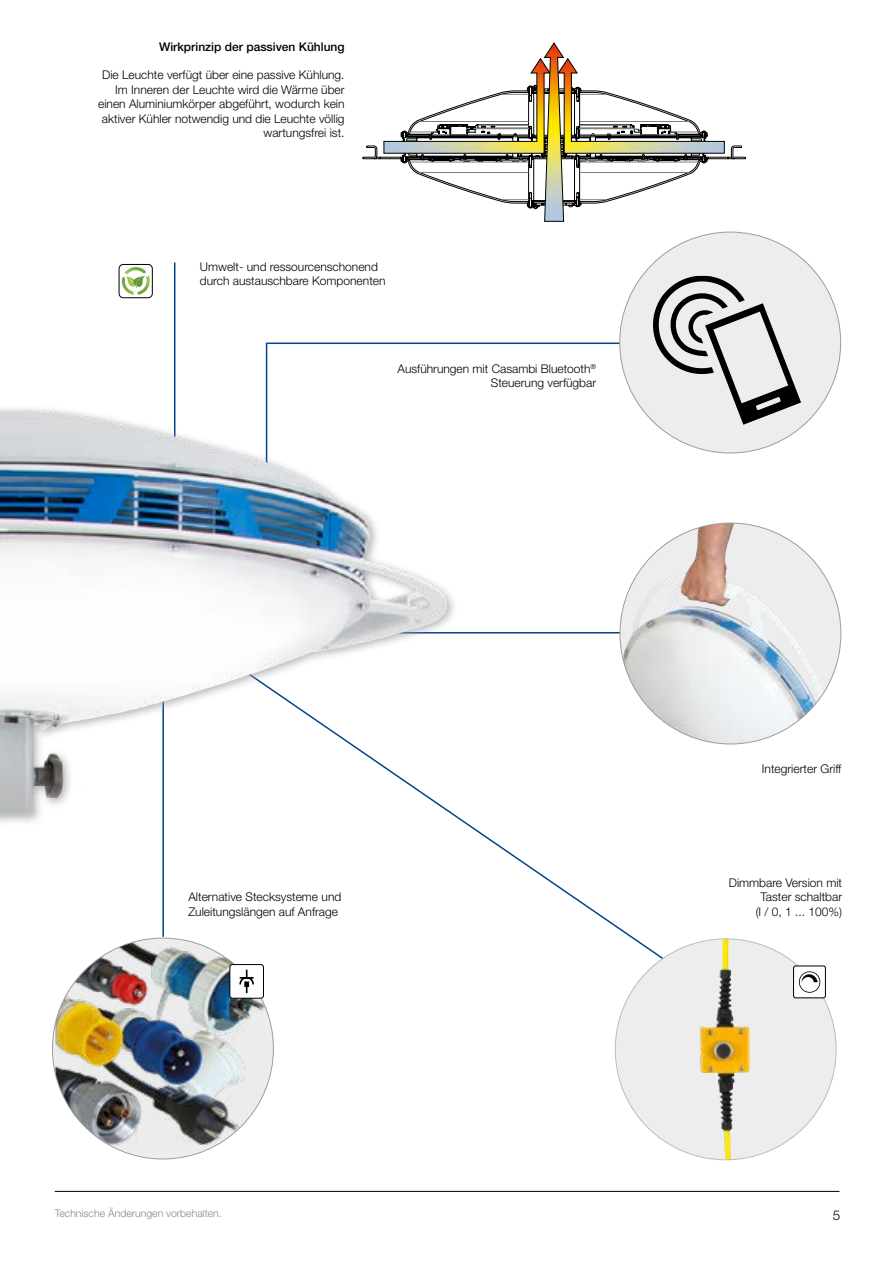
<style>
.page{position:relative;width:893px;height:1263px;background:#fff}
.page>*{position:absolute;margin:0;border:0;box-sizing:border-box;transform-origin:0 0}
.t1{font:300 13.5px "Helvetica Neue LT Pro";color:#000}
.t2{font:300 12px/14.4px "Helvetica Neue LT Pro";color:#000;text-align:right}
.t3{font:500 12px "Helvetica Neue LT Pro";color:#000}
.t4{font:300 10.5px "Helvetica Neue LT Pro";color:#878787}
</style>
<div class="page">
<hr style="left:267px;top:342px;width:372px;height:2px;background:#01438f">
<hr style="left:211px;top:632px;width:450px;height:1px;background:#01438f">
<hr style="left:55px;top:1191px;width:784px;height:1px;background:#000">
<hr style="left:266px;top:342px;width:1px;height:189px;background:#01438f">
<hr style="left:174px;top:262px;width:1px;height:177px;background:#01438f">
<svg style="left:458px;top:817px;width:223px;height:154px"></svg>
<hr style="left:162px;top:693px;width:2px;height:244px;background:#01438f">
<img style="left:55px;top:941px;width:211px;height:210px">
<div style="left:230px;top:964px;width:33px;height:34px;background:#fff;border-radius:3px"></div>
<svg style="left:239px;top:970px;width:15px;height:23px"></svg>
<div style="left:230px;top:964px;width:34px;height:34px;border:1px solid #000;border-radius:3px"></div>
<div style="left:620px;top:523px;width:221px;height:221px;background:#ededed;border-radius:50%"></div>
<img style="left:623px;top:523px;width:200px;height:221px">
<svg style="left:363px;top:145px;width:382px;height:15px"></svg>
<svg style="left:383px;top:43px;width:342px;height:179px"></svg>
<div style="left:615px;top:939px;width:221px;height:221px;background:#ededed;border-radius:50%"></div>
<img style="left:699px;top:939px;width:51px;height:221px">
<div style="left:793px;top:966px;width:32px;height:32px;background:#fff;border-radius:2px"></div>
<svg style="left:799px;top:971px;width:21px;height:22px"></svg>
<div style="left:793px;top:966px;width:33px;height:32px;border:1px solid #000;border-radius:2px"></div>
<div style="left:119px;top:264px;width:34px;height:34px;border:1px solid #000;border-radius:4px"></div>
<svg style="left:122px;top:267px;width:28px;height:28px"></svg>
<div style="left:0;top:405px;width:458px;height:444px;background:#fff"></div>
<img style="left:0;top:410px;width:447px;height:405px">
<div style="left:620px;top:232px;width:221px;height:221px;background:#ededed;border-radius:50%"></div>
<svg style="left:653px;top:276px;width:148px;height:149px"></svg>
<p class="t3" style="left:159px;top:39px;width:187px">Wirkprinzip der passiven Kühlung</p>
<p class="t2" style="left:98px;top:68px;width:248px">Die Leuchte verfügt über eine passive Kühlung.<br>Im Inneren der Leuchte wird die Wärme über einen Aluminiumkörper abgeführt, wodurch kein aktiver Kühler notwendig und die Leuchte völlig wartungsfrei ist.</p>
<p class="t2" style="left:200px;top:259px;width:187px;text-align:left">Umwelt- und ressourcenschonend durch austauschbare Komponenten</p>
<p class="t2" style="left:397px;top:361px;width:200px">Ausführungen mit Casambi Bluetooth<sup>®<br></sup>Steuerung verfügbar</p>
<p class="t2" style="left:188px;top:889px;width:154px;text-align:left">Alternative Stecksysteme und<br>Zuleitungslängen auf Anfrage</p>
<p class="t2" style="left:762px;top:761px;width:81px">Integrierter Griff</p>
<p class="t2" style="left:729px;top:875px;width:115px">Dimmbare Version mit<br>Taster schaltbar<br>(I / 0, 1 ... 100%)</p>
<p class="t4" style="left:55px;top:1207px;width:169px">Technische Änderungen vorbehalten.</p>
<p class="t1" style="left:833px;top:1207px;width:9px">5</p>
</div>
